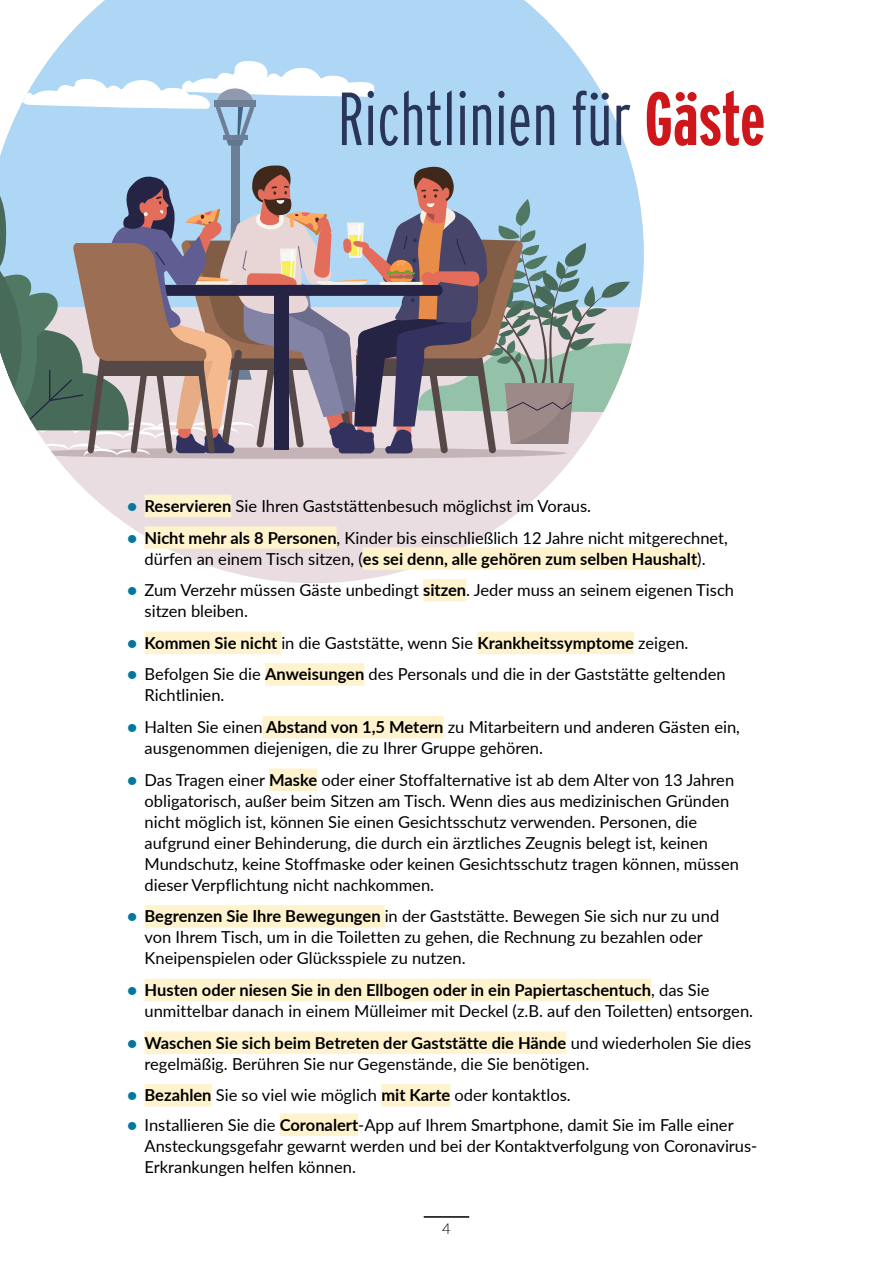
<style>
.page{position:relative;width:893px;height:1263px;background:#fff}
.page>*{position:absolute;margin:0;border:0;box-sizing:border-box;transform-origin:0 0}
.Title{font:300 75px "Interstate Compressed";color:#293659}
.Body_text_bullet{font:16.5px/21px "Lato";color:#000}
.Body_text_bullet-2{font:700 16.5px "Lato";color:#000}
.t1{font:300 15px "Lato";color:#000}
.s1{font-weight:700;color:#cd171a}
.s2{font-weight:900;color:#04779c}
.s3{font-weight:700}
.s4{font-weight:400}
</style>
<div class="page">
<svg style="left:56px;top:458px;width:517px;height:125px;fill:#e9dde2"></svg>
<svg style="left:24px;top:448px;width:543px;height:11px"></svg>
<svg style="left:0;top:0;width:631px;height:162px;fill:#add7f4"></svg>
<div style="left:231px;top:144px;width:8px;height:97px;background:#6c7f96"></div>
<svg style="left:18px;top:60px;width:357px;height:85px"></svg>
<div style="left:214px;top:101px;width:42px;height:6px;background:#6c7f96"></div>
<svg style="left:0;top:162px;width:644px;height:296px"></svg>
<hr style="left:424px;top:1216px;width:45px;height:2px;background:#000">
<div style="left:145px;top:495px;width:86px;height:22px;background:#fff3ce"></div>
<div style="left:145px;top:526px;width:192px;height:23px;background:#fff3ce"></div>
<div style="left:363px;top:547px;width:334px;height:23px;background:#fff3ce"></div>
<div style="left:423px;top:579px;width:43px;height:22px;background:#fff3ce"></div>
<div style="left:145px;top:632px;width:136px;height:22px;background:#fff3ce"></div>
<div style="left:477px;top:632px;width:157px;height:22px;background:#fff3ce"></div>
<div style="left:265px;top:663px;width:99px;height:23px;background:#fff3ce"></div>
<div style="left:263px;top:716px;width:181px;height:22px;background:#fff3ce"></div>
<div style="left:269px;top:768px;width:48px;height:23px;background:#fff3ce"></div>
<div style="left:145px;top:905px;width:240px;height:23px;background:#fff3ce"></div>
<div style="left:145px;top:979px;width:506px;height:22px;background:#fff3ce"></div>
<div style="left:145px;top:1031px;width:421px;height:23px;background:#fff3ce"></div>
<div style="left:145px;top:1084px;width:67px;height:22px;background:#fff3ce"></div>
<div style="left:381px;top:1084px;width:69px;height:22px;background:#fff3ce"></div>
<div style="left:280px;top:1113px;width:78px;height:23px;background:#fff3ce"></div>
<p class="Title" style="left:338px;top:76px;width:429px">Richtlinien für <span class="s1">Gäste</span></p>
<p class="Body_text_bullet" style="left:128px;top:495px;width:465px"><span class="s2">•</span> <span class="s3">Reservieren</span> Sie Ihren Gaststättenbesuch möglichst im Voraus.</p>
<p class="Body_text_bullet" style="left:128px;top:526px;width:602px;text-align:center"><span class="s2">•</span> <span class="s3">Nicht mehr als 8 Personen</span>, Kinder bis einschließlich 12 Jahre nicht mitgerechnet, dürfen an einem Tisch sitzen, (<span class="s3">es sei denn, alle gehören zum selben Haushalt</span>).</p>
<p class="Body_text_bullet" style="left:145px;top:579px;width:591px;text-indent:-17px"><span class="s2">•</span> Zum Verzehr müssen Gäste unbedingt <span class="s3">sitzen</span>. Jeder muss an seinem eigenen Tisch sitzen bleiben.</p>
<p class="Body_text_bullet-2" style="left:128px;top:631px;width:562px"><span class="s2">•</span> Kommen Sie nicht <span class="s4">in die Gaststätte, wenn Sie</span> Krankheitssymptome <span class="s4">zeigen.</span></p>
<p class="Body_text_bullet" style="left:145px;top:663px;width:582px;text-indent:-17px"><span class="s2">•</span> Befolgen Sie die <span class="s3">Anweisungen</span> des Personals und die in der Gaststätte geltenden<br>Richtlinien.</p>
<p class="Body_text_bullet" style="left:145px;top:716px;width:597px;text-indent:-17px"><span class="s2">•</span> Halten Sie einen <span class="s3">Abstand von 1,5 Metern</span> zu Mitarbeitern und anderen Gästen ein, ausgenommen diejenigen, die zu Ihrer Gruppe gehören.</p>
<p class="Body_text_bullet" style="left:145px;top:768px;width:596px;text-indent:-17px"><span class="s2">•</span> Das Tragen einer <span class="s3">Maske</span> oder einer Stoffalternative ist ab dem Alter von 13 Jahren obligatorisch, außer beim Sitzen am Tisch. Wenn dies aus medizinischen Gründen nicht möglich ist, können Sie einen Gesichtsschutz verwenden. Personen, die aufgrund einer Behinderung, die durch ein ärztliches Zeugnis belegt ist, keinen Mundschutz, keine Stoffmaske oder keinen Gesichtsschutz tragen können, müssen dieser Verpflichtung nicht nachkommen.</p>
<p class="Body_text_bullet" style="left:145px;top:905px;width:576px;text-indent:-17px"><span class="s2">•</span> <span class="s3">Begrenzen Sie Ihre Bewegungen</span> in der Gaststätte. Bewegen Sie sich nur zu und von Ihrem Tisch, um in die Toiletten zu gehen, die Rechnung zu bezahlen oder<br>Kneipenspielen oder Glücksspiele zu nutzen.</p>
<p class="Body_text_bullet" style="left:145px;top:979px;width:610px;text-indent:-17px"><span class="s2">•</span> <span class="s3">Husten oder niesen Sie in den Ellbogen oder in ein Papiertaschentuch</span>, das Sie unmittelbar danach in einem Mülleimer mit Deckel (z.B. auf den Toiletten) entsorgen.</p>
<p class="Body_text_bullet" style="left:145px;top:1031px;width:608px;text-indent:-17px"><span class="s2">•</span> <span class="s3">Waschen Sie sich beim Betreten der Gaststätte die Hände</span> und wiederholen Sie dies regelmäßig. Berühren Sie nur Gegenstände, die Sie benötigen.</p>
<p class="Body_text_bullet" style="left:128px;top:1084px;width:445px"><span class="s2">•</span> <span class="s3">Bezahlen</span> Sie so viel wie möglich <span class="s3">mit Karte</span> oder kontaktlos.</p>
<p class="Body_text_bullet" style="left:145px;top:1113px;width:614px;text-indent:-17px"><span class="s2">•</span> Installieren Sie die <span class="s3">Coronalert</span>-App auf Ihrem Smartphone, damit Sie im Falle einer<br>Ansteckungsgefahr gewarnt werden und bei der Kontaktverfolgung von Coronavirus-<br>Erkrankungen helfen können.</p>
<p class="t1" style="left:442px;top:1218px;width:10px">4</p>
</div>
